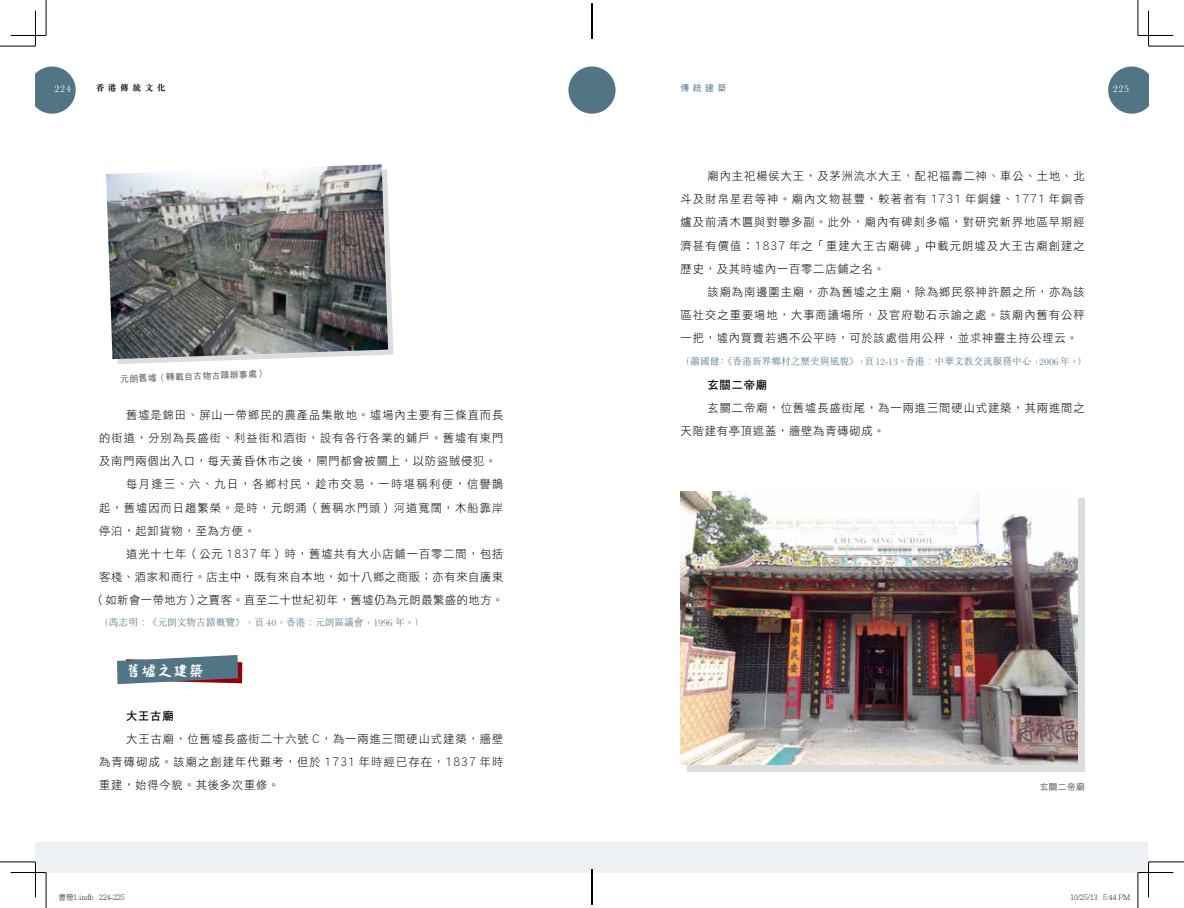
<style>
.page{position:relative;width:1184px;height:908px;background:#fff}
.page>*{position:absolute;margin:0;border:0;box-sizing:border-box;transform-origin:0 0}
.t1{font:15px "DF Bang Bang HK W5";letter-spacing:.075em;color:#fff}
.t2{font:11.5px/23.1px "DF Hei HK W3";letter-spacing:.085em;color:#000;text-align:justify}
.t3{font:11.5px "DF Hei HK W3";letter-spacing:.05em;color:#000}
.t4{font:11.5px "DF Hei HK W3";letter-spacing:.06em;color:#000}
.t5{font:11.5px "DF Hei HK W3";letter-spacing:.125em;color:#000}
.t6{font:11.5px "DF Hei HK W7";letter-spacing:.075em;color:#000}
.t7{font:300 10px "M Sung HK";color:#527586}
.t8{font:10px "Baskerville";letter-spacing:.075em;color:#fff}
.t9{font:8.75px "DF Hei HK W5";letter-spacing:.075em;color:#595757}
.t10{font:700 8.75px "M Sung HK";letter-spacing:.4em;color:#000}
.t11{font:8.75px "DF Hei HK W5";color:#527586}
.t12{font:300 7.5px "Adobe Ming Std";color:#000}
</style>
<div class="page">
<div style="left:36px;top:842px;width:1112px;height:30px;background:#eef1f3"></div>
<svg style="left:35px;top:66px;width:41px;height:48px"></svg>
<div style="left:568px;top:66px;width:47px;height:48px;background:#527586;border-radius:50%"></div>
<svg style="left:1108px;top:66px;width:40px;height:48px"></svg>
<svg style="left:117px;top:655px;width:125px;height:29px;background:#71818f"></svg>
<svg style="left:117px;top:206px;width:276px;height:158px"></svg>
<img style="left:106px;top:164px;width:282px;height:195px">
<div style="left:687px;top:498px;width:397px;height:273px;background:#dcdddd"></div>
<img style="left:680px;top:491px;width:397px;height:273px">
<hr style="left:1147px;top:861px;width:2px;height:35px;background:#fff">
<hr style="left:0;top:46px;width:35px;height:1px;background:#000">
<hr style="left:1148px;top:46px;width:35px;height:1px;background:#000">
<hr style="left:0;top:861px;width:35px;height:1px;background:#000">
<hr style="left:1148px;top:861px;width:35px;height:1px;background:#000">
<hr style="left:46px;top:0;width:1px;height:35px;background:#000">
<hr style="left:46px;top:872px;width:1px;height:35px;background:#000">
<hr style="left:1137px;top:0;width:1px;height:35px;background:#000">
<hr style="left:1137px;top:872px;width:1px;height:35px;background:#000">
<hr style="left:11px;top:35px;width:35px;height:1px;background:#000">
<hr style="left:1137px;top:35px;width:36px;height:1px;background:#000">
<hr style="left:11px;top:871px;width:35px;height:1px;background:#000">
<hr style="left:1137px;top:871px;width:36px;height:1px;background:#000">
<hr style="left:35px;top:11px;width:1px;height:35px;background:#000">
<hr style="left:35px;top:861px;width:1px;height:35px;background:#000">
<hr style="left:1148px;top:11px;width:1px;height:35px;background:#000">
<hr style="left:1148px;top:861px;width:1px;height:35px;background:#000">
<hr style="left:591px;top:869px;width:2px;height:26px;background:#fff">
<hr style="left:592px;top:3px;width:1px;height:36px;background:#000">
<hr style="left:592px;top:869px;width:1px;height:35px;background:#000">
<svg style="left:573px;top:12px;width:38px;height:64px"></svg>
<p class="t8" style="left:55px;top:83px;width:18px">224</p>
<p class="t10" style="left:96px;top:82px;width:71px">香港傳統文化</p>
<p class="t11" style="left:680px;top:83px;width:47px">傳統建築</p>
<p class="t8" style="left:1112px;top:83px;width:18px">225</p>
<p class="t9" style="left:120px;top:374px;width:147px;rotate:-2deg">元朗舊墟（轉載自古物古蹟辦事處）</p>
<p class="t2" style="left:126px;top:403px;width:378px">舊墟是錦田、屏山一帶鄉民的農產品集散地。墟場內主要有三條直而長</p>
<p class="t2" style="left:99px;top:426px;width:405px">的街道，分別為長盛街、利益街和酒街，設有各行各業的鋪戶。舊墟有東門</p>
<p class="t2" style="left:99px;top:449px;width:399px">及南門兩個出入口，每天黃昏休市之後，閘門都會被關上，以防盜賊侵犯。</p>
<p class="t5" style="left:126px;top:478px;width:379px">每月逢三、六、九日，各鄉村民，趁市交易，一時堪稱利便，信譽鵲</p>
<p class="t2" style="left:99px;top:495px;width:405px">起，舊墟因而日趨繁榮。是時，元朗涌（舊稱水門頭）河道寬闊，木船靠岸</p>
<p class="t2" style="left:99px;top:518px;width:157px">停泊，起卸貨物，至為方便。</p>
<p class="t2" style="left:126px;top:541px;width:379px">道光十七年（公元 1837 年）時，舊墟共有大小店鋪一百零二間，包括</p>
<p class="t4" style="left:99px;top:570px;width:405px">客棧、酒家和商行。店主中，既有來自本地，如十八鄉之商販；亦有來自廣東</p>
<p class="t3" style="left:94px;top:593px;width:411px">（如新會一帶地方）之賈客。直至二十世紀初年，舊墟仍為元朗最繁盛的地方。</p>
<p class="t7" style="left:99px;top:615px;width:326px">（馮志明︰《元朗文物古蹟概覽》，頁 40。香港︰元朗區議會，1996 年。）</p>
<h1 class="t1" style="left:126px;top:662px;width:79px">舊墟之建築</h1>
<p class="t6" style="left:126px;top:709px;width:49px">大王古廟</p>
<p class="t2" style="left:99px;top:726px;width:405px;text-indent:27px">大王古廟，位舊墟長盛街二十六號 C，為一兩進三間硬山式建築，牆壁為青磚砌成。該廟之創建年代難考，但於 1731 年時經已存在，1837 年時重建，始得今貌。其後多次重修。</p>
<p class="t2" style="left:680px;top:164px;width:405px;text-indent:27px">廟內主祀楊侯大王，及茅洲流水大王，配祀福壽二神、車公、土地、北斗及財帛星君等神。廟內文物甚豐，較著者有 1731 年銅鐘、1771 年銅香爐及前清木匾與對聯多副。此外，廟內有碑刻多幅，對研究新界地區早期經濟甚有價值︰1837 年之「重建大王古廟碑」中載元朗墟及大王古廟創建之歷史，及其時墟內一百零二店鋪之名。</p>
<p class="t2" style="left:680px;top:280px;width:405px;text-indent:27px">該廟為南邊圍主廟，亦為舊墟之主廟，除為鄉民祭神許願之所，亦為該區社交之重要場地，大事商議場所，及官府勒石示諭之處。該廟內舊有公秤一把，墟內買賣若遇不公平時，可於該處借用公秤，並求神靈主持公理云。</p>
<p class="t7" style="left:680px;top:354px;width:408px">（蕭國健：《香港新界鄉村之歷史與風貌》，頁12-13。香港︰中華文教交流服務中心，2006年。）</p>
<p class="t6" style="left:707px;top:378px;width:61px">玄關二帝廟</p>
<p class="t2" style="left:680px;top:395px;width:405px;text-indent:27px">玄關二帝廟，位舊墟長盛街尾，為一兩進三間硬山式建築，其兩進間之天階建有亭頂遮蓋，牆壁為青磚砌成。</p>
<p class="t9" style="left:1039px;top:781px;width:46px">玄關二帝廟</p>
<p class="t12" style="left:59px;top:893px;width:68px">書冊1.indb 224-225</p>
<p class="t12" style="left:1070px;top:893px;width:61px">10/25/13 5:44 PM</p>
</div>
